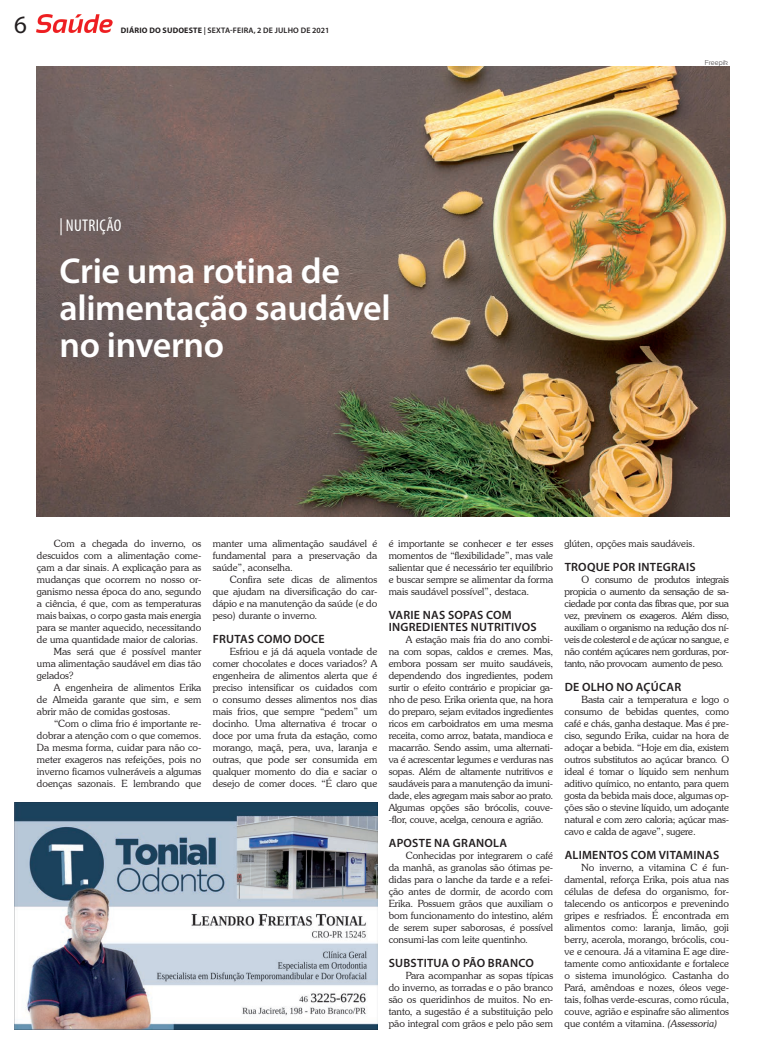
<style>
.page{position:relative;width:766px;height:1044px;background:#fff}
.page>*{position:absolute;margin:0;border:0;box-sizing:border-box;transform-origin:0 0}
.t1{font:600 36px/37px "Myriad Pro";letter-spacing:-.01em;color:#fff}
.t2{font:25px "Myriad Pro";color:#231f20}
.t3{font:condensed 17px "Myriad Pro";letter-spacing:.02em;color:#fff}
.t4{font:600 12px/12px "Myriad Pro";letter-spacing:.02em;color:#231f20}
.t5{font:300 10px/12px "Souvenir IT Cby BT";color:#231f20;text-align:justify}
.t6{font:600 8px "Myriad Pro";letter-spacing:.02em;color:#231f20}
.t7{font:300 7px "Sansation";color:#231f20}
.s1{font-weight:700}
.s2{font-style:italic}
</style>
<div class="page">
<img style="left:37px;top:66px;width:692px;height:450px">
<img style="left:36px;top:14px;width:76px;height:19px">
<img style="left:14px;top:802px;width:363px;height:227px">
<p class="t2" style="left:14px;top:9px;width:14px">6</p>
<p class="t6" style="left:121px;top:25px;width:210px"><span class="s1">DIÁRIO DO SUDOESTE</span> | SEXTA-FEIRA, 2 DE JULHO DE 2021</p>
<p class="t3" style="left:60px;top:214px;width:63px">| NUTRIÇÃO</p>
<p class="t1" style="left:60px;top:252px;width:332px">CRIE UMA ROTINA DE<br>ALIMENTAÇÃO SAUDÁVEL<br>NO INVERNO</p>
<p class="t7" style="left:704px;top:59px;width:25px">Freepik</p>
<p class="t5" style="left:54px;top:537px;width:149px">Com a chegada do inverno, os</p>
<p class="t5" style="left:37px;top:549px;width:166px">descuidos com a alimentação come-</p>
<p class="t5" style="left:37px;top:561px;width:166px">çam a dar sinais. A explicação para as</p>
<p class="t5" style="left:37px;top:573px;width:166px">mudanças que ocorrem no nosso or-</p>
<p class="t5" style="left:37px;top:585px;width:166px">ganismo nessa época do ano, segundo</p>
<p class="t5" style="left:37px;top:597px;width:166px">a ciência, é que, com as temperaturas</p>
<p class="t5" style="left:37px;top:609px;width:166px">mais baixas, o corpo gasta mais energia</p>
<p class="t5" style="left:37px;top:621px;width:166px">para se manter aquecido, necessitando</p>
<p class="t5" style="left:37px;top:633px;width:163px">de uma quantidade maior de calorias.</p>
<p class="t5" style="left:54px;top:645px;width:149px">Mas será que é possível manter</p>
<p class="t5" style="left:37px;top:657px;width:166px">uma alimentação saudável em dias tão</p>
<p class="t5" style="left:37px;top:669px;width:38px">gelados?</p>
<p class="t5" style="left:54px;top:681px;width:149px">A engenheira de alimentos Erika</p>
<p class="t5" style="left:37px;top:693px;width:166px">de Almeida garante que sim, e sem</p>
<p class="t5" style="left:37px;top:705px;width:135px">abrir mão de comidas gostosas.</p>
<p class="t5" style="left:54px;top:717px;width:149px">“Com o clima frio é importante re-</p>
<p class="t5" style="left:37px;top:729px;width:166px">dobrar a atenção com o que comemos.</p>
<p class="t5" style="left:37px;top:741px;width:166px">Da mesma forma, cuidar para não co-</p>
<p class="t5" style="left:37px;top:753px;width:166px">meter exageros nas refeições, pois no</p>
<p class="t5" style="left:37px;top:765px;width:166px">inverno ficamos vulneráveis a algumas</p>
<p class="t5" style="left:37px;top:777px;width:166px">doenças sazonais. E lembrando que</p>
<p class="t5" style="left:213px;top:537px;width:166px">manter uma alimentação saudável é</p>
<p class="t5" style="left:213px;top:549px;width:166px">fundamental para a preservação da</p>
<p class="t5" style="left:213px;top:561px;width:82px">saúde”, aconselha.</p>
<p class="t5" style="left:230px;top:573px;width:149px">Confira sete dicas de alimentos</p>
<p class="t5" style="left:213px;top:585px;width:166px">que ajudam na diversificação do car-</p>
<p class="t5" style="left:213px;top:597px;width:166px">dápio e na manutenção da saúde (e do</p>
<p class="t5" style="left:213px;top:609px;width:106px">peso) durante o inverno.</p>
<p class="t4" style="left:213px;top:632px;width:113px">FRUTAS COMO DOCE</p>
<p class="t5" style="left:213px;top:645px;width:166px;text-indent:17px">Esfriou e já dá aquela vontade de comer chocolates e doces variados? A engenheira de alimentos alerta que é preciso intensificar os cuidados com o consumo desses alimentos nos dias mais frios, que sempre “pedem” um docinho. Uma alternativa é trocar o doce por uma fruta da estação, como morango, maçã, pera, uva, laranja e outras, que pode ser consumida em qualquer momento do dia e saciar o desejo de comer doces. “É claro que</p>
<p class="t5" style="left:388px;top:537px;width:166px">é importante se conhecer e ter esses momentos de “flexibilidade”, mas vale salientar que é necessário ter equilíbrio e buscar sempre se alimentar da forma mais saudável possível”, destaca.</p>
<p class="t4" style="left:388px;top:608px;width:148px">VARIE NAS SOPAS COM<br>INGREDIENTES NUTRITIVOS</p>
<p class="t5" style="left:388px;top:633px;width:166px;text-indent:17px">A estação mais fria do ano combi&shy;na com sopas, caldos e cremes. Mas, embora possam ser muito saudáveis, dependendo dos ingredientes, podem surtir o efeito contrário e propiciar ga&shy;nho de peso. Erika orienta que, na hora do preparo, sejam evitados ingredientes ricos em carboidratos em uma mesma receita, como arroz, batata, mandioca e macarrão. Sendo assim, uma alternati&shy;va é acrescentar legumes e verduras nas sopas. Além de altamente nutritivos e saudáveis para a manutenção da imuni&shy;dade, eles agregam mais sabor ao prato.<br>Algumas opções são brócolis, couve--flor, couve, acelga, cenoura e agrião.</p>
<p class="t4" style="left:388px;top:836px;width:120px">APOSTE NA GRANOLA</p>
<p class="t5" style="left:388px;top:849px;width:166px;text-indent:17px">Conhecidas por integrarem o café da manhã, as granolas são ótimas pe&shy;didas para o lanche da tarde e a refei&shy;ção antes de dormir, de acordo com Erika. Possuem grãos que auxiliam o bom funcionamento do intestino, além de serem super saborosas, é possível consumi-las com leite quentinho.</p>
<p class="t4" style="left:388px;top:956px;width:147px">SUBSTITUA O PÃO BRANCO</p>
<p class="t5" style="left:388px;top:969px;width:166px;text-indent:17px">Para acompanhar as sopas típicas do inverno, as torradas e o pão branco são os queridinhos de muitos. No en&shy;tanto, a sugestão é a substituição pelo pão integral com grãos e pelo pão sem</p>
<p class="t5" style="left:564px;top:537px;width:132px">glúten, opções mais saudáveis.</p>
<p class="t4" style="left:564px;top:560px;width:131px">TROQUE POR INTEGRAIS</p>
<p class="t5" style="left:564px;top:573px;width:166px;text-indent:17px">O consumo de produtos integrais propicia o aumento da sensação de sa&shy;ciedade por conta das fibras que, por sua vez, previnem os exageros. Além disso, auxiliam o organismo na redução dos ní&shy;veis de colesterol e de açúcar no sangue, e não contém açúcares nem gorduras, por&shy;tanto, não provocam aumento de peso.</p>
<p class="t4" style="left:564px;top:680px;width:118px">DE OLHO NO AÇÚCAR</p>
<p class="t5" style="left:564px;top:693px;width:166px;text-indent:17px">Basta cair a temperatura e logo o consumo de bebidas quentes, como café e chás, ganha destaque. Mas é pre&shy;ciso, segundo Erika, cuidar na hora de adoçar a bebida. “Hoje em dia, existem outros substitutos ao açúcar branco. O ideal é tomar o líquido sem nenhum aditivo químico, no entanto, para quem gosta da bebida mais doce, algumas op&shy;ções são o stevine líquido, um adoçante natural e com zero caloria; açúcar mas&shy;cavo e calda de agave”, sugere.</p>
<p class="t4" style="left:564px;top:848px;width:155px">ALIMENTOS COM VITAMINAS</p>
<p class="t5" style="left:564px;top:861px;width:166px;text-indent:17px">No inverno, a vitamina C é fun&shy;damental, reforça Erika, pois atua nas células de defesa do organismo, for&shy;talecendo os anticorpos e prevenindo gripes e resfriados. É encontrada em alimentos como: laranja, limão, goji berry, acerola, morango, brócolis, cou&shy;ve e cenoura. Já a vitamina E age dire&shy;tamente como antioxidante e fortalece o sistema imunológico. Castanha do Pará, amêndoas e nozes, óleos vege&shy;tais, folhas verde-escuras, como rúcula, couve, agrião e espinafre são alimentos que contém a vitamina. <span class="s2">(Assessoria)</span></p>
</div>
